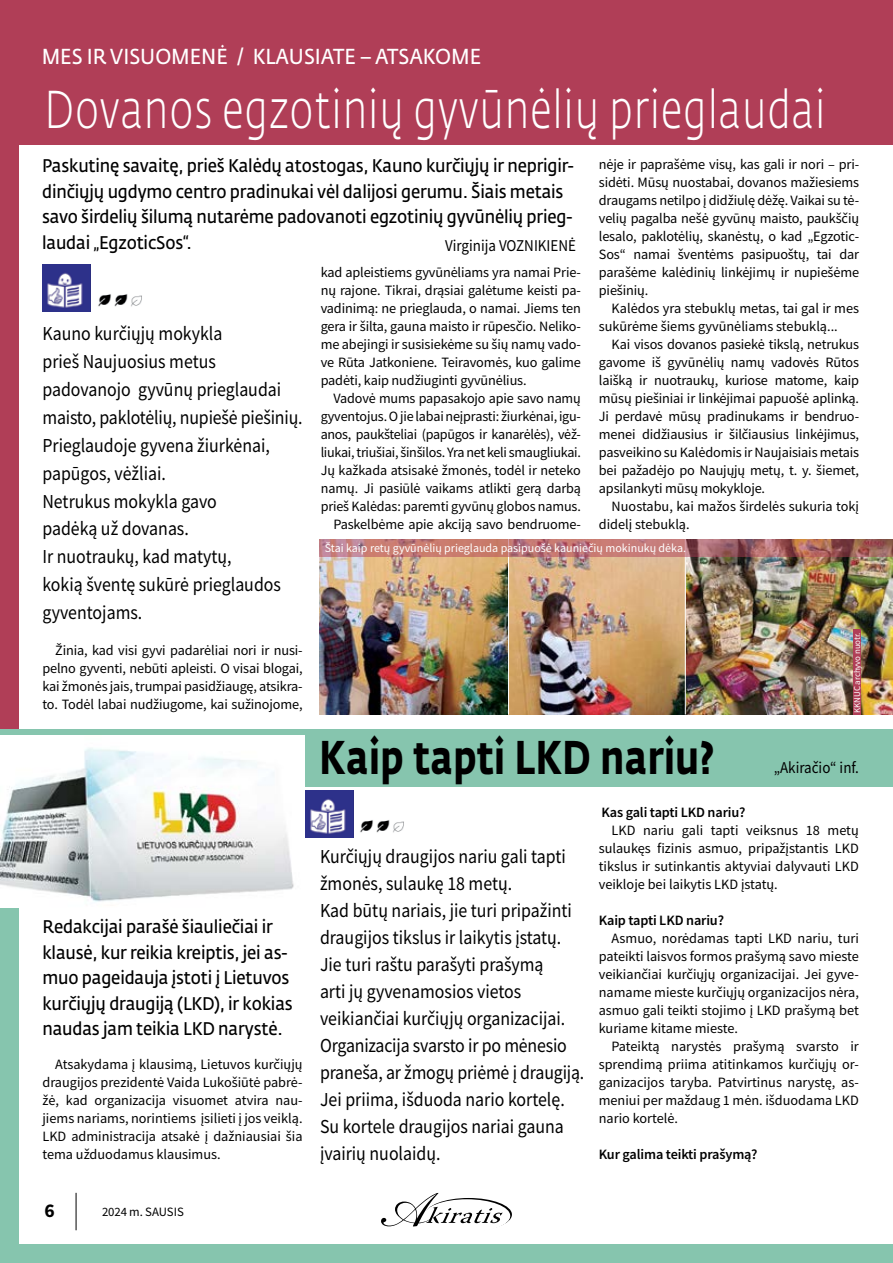
<style>
.page{position:relative;width:893px;height:1263px;background:#fff}
.page>*{position:absolute;margin:0;border:0;box-sizing:border-box;transform-origin:0 0}
.t1{font:300 52.65px "Fedra Sans Pro";letter-spacing:.02em;color:#fff;scale:.77 1}
.t2{font:700 46.8px "Fedra Sans Pro";letter-spacing:.01em;color:#000;scale:.77 1}
.t3{font:21.45px "Fedra Sans Pro";color:#fff;scale:.9 1}
.t4{font:19.8px/27px "Source Sans Pro";color:#000;scale:.9 1}
.t5{font:700 19.5px "Source Sans Pro";color:#000}
.t6{font:18.15px/25.5px "Fedra Sans Pro";letter-spacing:-.01em;color:#000;scale:.91 1}
.t7{font:16.5px "Source Sans Pro";color:#000;scale:.91 1}
.t8{font:14.25px/18px "Source Sans Pro";letter-spacing:-.01em;color:#000;text-align:justify}
.t9{font:600 14.25px "Source Sans Pro";letter-spacing:-.01em;color:#000}
.t10{font:12.75px "Source Sans Pro";letter-spacing:-.01em;color:#000}
.t11{font:12px "Source Sans Pro";color:#fff}
.t12{font:9px "Source Sans Pro";letter-spacing:-.01em;color:#fff}
</style>
<div class="page">
<hr style="left:76px;top:1193px;width:1px;height:37px;background:#000">
<svg style="left:381px;top:1193px;width:125px;height:33px"></svg>
<div style="left:305px;top:790px;width:49px;height:48px;background:#2b2e7f"></div>
<img style="left:305px;top:790px;width:48px;height:48px">
<img style="left:360px;top:820px;width:44px;height:13px">
<div style="left:0;top:0;width:893px;height:144px;background:#b03e57"></div>
<div style="left:0;top:0;width:18px;height:1263px;background:#b03e57"></div>
<div style="left:0;top:1245px;width:893px;height:18px;background:#86c5ae"></div>
<div style="left:0;top:729px;width:893px;height:58px;background:#86c5ae"></div>
<hr style="left:892px;top:667px;width:1px;height:120px;background:#dbca81">
<div style="left:0;top:747px;width:18px;height:516px;background:#86c5ae"></div>
<img style="left:0;top:736px;width:305px;height:171px">
<div style="left:42px;top:264px;width:49px;height:48px;background:#2b2e7f"></div>
<img style="left:42px;top:264px;width:48px;height:48px">
<img style="left:98px;top:294px;width:44px;height:13px">
<img style="left:686px;top:556px;width:207px;height:158px">
<img style="left:320px;top:556px;width:365px;height:158px">
<div style="left:853px;top:629px;width:8px;height:85px;background:#b03e57"></div>
<hr style="left:508px;top:539px;width:1px;height:175px;background:#fff">
<svg style="left:320px;top:539px;width:573px;height:17px;background:#b5706d"></svg>
<h3 class="t3" style="left:42px;top:43px;width:490px">MES IR VISUOMENĖ / KLAUSIATE – ATSAKOME</h3>
<h1 class="t1" style="left:44px;top:77px;width:1016px">Dovanos egzotinių gyvūnėlių prieglaudai</h1>
<p class="t6" style="left:42px;top:153px;width:586px">Paskutinę savaitę, prieš Kalėdų atostogas, Kauno kurčiųjų ir neprigir&shy;dinčiųjų ugdymo centro pradinukai vėl dalijosi gerumu. Šiais metais savo širdelių šilumą nutarėme padovanoti egzotinių gyvūnėlių prieg&shy;laudai „EgzoticSos“.</p>
<p class="t8" style="left:599px;top:155px;width:262px">nėje ir paprašėme visų, kas gali ir nori – pri&shy;sidėti. Mūsų nuostabai, dovanos mažiesiems draugams netilpo į didžiulę dėžę. Vaikai su tė&shy;velių pagalba nešė gyvūnų maisto, paukščių lesalo, paklotėlių, skanėstų, o kad „Egzotic-Sos“ namai šventėms pasipuoštų, tai dar parašėme kalėdinių linkėjimų ir nupiešėme piešinių.</p>
<p class="t8" style="left:599px;top:299px;width:262px;text-indent:13px">Kalėdos yra stebuklų metas, tai gal ir mes sukūrėme šiems gyvūnėliams stebuklą...</p>
<p class="t8" style="left:599px;top:335px;width:262px;text-indent:13px">Kai visos dovanos pasiekė tikslą, netrukus gavome iš gyvūnėlių namų vadovės Rūtos laišką ir nuotraukų, kuriose matome, kaip mūsų piešiniai ir linkėjimai papuošė aplinką.<br>Ji perdavė mūsų pradinukams ir bendruo&shy;menei didžiausius ir šilčiausius linkėjimus, pasveikino su Kalėdomis ir Naujaisiais metais bei pažadėjo po Naujųjų metų, t. y. šiemet, apsilankyti mūsų mokykloje.</p>
<p class="t8" style="left:599px;top:497px;width:262px;text-indent:13px">Nuostabu, kai mažos širdelės sukuria tokį didelį stebuklą.</p>
<p class="t7" style="left:445px;top:235px;width:145px">Virginija VOZNIKIENĖ</p>
<p class="t8" style="left:321px;top:263px;width:262px">kad apleistiems gyvūnėliams yra namai Prie&shy;nų rajone. Tikrai, drąsiai galėtume keisti pa&shy;vadinimą: ne prieglauda, o namai. Jiems ten gera ir šilta, gauna maisto ir rūpesčio. Neliko&shy;me abejingi ir susisiekėme su šių namų vado&shy;ve Rūta Jatkoniene. Teiravomės, kuo galime padėti, kaip nudžiuginti gyvūnėlius.</p>
<p class="t8" style="left:321px;top:389px;width:262px;text-align:right">Vadovė mums papasakojo apie savo namų gyventojus. O jie labai neįprasti: žiurkėnai, igu&shy;anos, paukšteliai (papūgos ir kanarėlės), vėž&shy;liukai, triušiai, šinšilos. Yra net keli smaugliukai.<br>Jų kažkada atsisakė žmonės, todėl ir neteko namų. Ji pasiūlė vaikams atlikti gerą darbą prieš Kalėdas: paremti gyvūnų globos namus.<br>Paskelbėme apie akciją savo bendruome-</p>
<p class="t4" style="left:42px;top:320px;width:291px;line-height:27.9px">Kauno kurčiųjų mokykla<br>prieš Naujuosius metus padovanojo gyvūnų prieglaudai maisto, paklotėlių, nupiešė piešinių.<br>Prieglaudoje gyvena žiurkėnai, papūgos, vėžliai.<br>Netrukus mokykla gavo<br>padėką už dovanas.<br>Ir nuotraukų, kad matytų,<br>kokią šventę sukūrė prieglaudos gyventojams.</p>
<p class="t8" style="left:42px;top:641px;width:262px;text-indent:13px">Žinia, kad visi gyvi padarėliai nori ir nusi&shy;pelno gyventi, nebūti apleisti. O visai blogai, kai žmonės jais, trumpai pasidžiaugę, atsikra&shy;to. Todėl labai nudžiugome, kai sužinojome,</p>
<p class="t11" style="left:325px;top:540px;width:363px">Štai kaip retų gyvūnėlių prieglauda pasipuošė kauniečių mokinukų dėka.</p>
<p class="t12" style="left:851px;top:713px;width:82px;rotate:-90deg">KKNUC archyvo nuotr.</p>
<p class="t6" style="left:42px;top:914px;width:277px">Redakcijai parašė šiauliečiai ir klausė, kur reikia kreiptis, jei as&shy;muo pageidauja įstoti į Lietuvos kurčiųjų draugiją (LKD), ir kokias naudas jam teikia LKD narystė.</p>
<p class="t8" style="left:42px;top:1055px;width:262px;text-indent:13px">Atsakydama į klausimą, Lietuvos kurčiųjų draugijos prezidentė Vaida Lukošiūtė pabrė&shy;žė, kad organizacija visuomet atvira nau&shy;jiems nariams, norintiems įsilieti į jos veiklą.<br>LKD administracija atsakė į dažniausiai šia tema užduodamus klausimus.</p>
<h3 class="t5" style="left:45px;top:1197px;width:12px">6</h3>
<p class="t10" style="left:102px;top:1204px;width:83px">2024 m. SAUSIS</p>
<h2 class="t2" style="left:320px;top:728px;width:514px">Kaip tapti LKD nariu?</h2>
<p class="t7" style="left:774px;top:757px;width:95px">„Akiračio“ inf.</p>
<p class="t4" style="left:320px;top:843px;width:295px">Kurčiųjų draugijos nariu gali tapti žmonės, sulaukę 18 metų.<br>Kad būtų nariais, jie turi pripažinti draugijos tikslus ir laikytis įstatų.<br>Jie turi raštu parašyti prašymą<br>arti jų gyvenamosios vietos veikiančiai kurčiųjų organizacijai.<br>Organizacija svarsto ir po mėnesio praneša, ar žmogų priėmė į draugiją.<br>Jei priima, išduoda nario kortelę.<br>Su kortele draugijos nariai gauna įvairių nuolaidų.</p>
<p class="t9" style="left:601px;top:802px;width:146px">Kas gali tapti LKD nariu?</p>
<p class="t8" style="left:599px;top:821px;width:262px;text-indent:13px">LKD nariu gali tapti veiksnus 18 metų sulaukęs fizinis asmuo, pripažįstantis LKD tikslus ir sutinkantis aktyviai dalyvauti LKD veikloje bei laikytis LKD įstatų.</p>
<p class="t9" style="left:599px;top:910px;width:127px">Kaip tapti LKD nariu?</p>
<p class="t8" style="left:599px;top:929px;width:262px;text-indent:13px">Asmuo, norėdamas tapti LKD nariu, turi pateikti laisvos formos prašymą savo mieste veikiančiai kurčiųjų organizacijai. Jei gyve&shy;namame mieste kurčiųjų organizacijos nėra, asmuo gali teikti stojimo į LKD prašymą bet kuriame kitame mieste.</p>
<p class="t8" style="left:599px;top:1037px;width:262px;text-indent:13px">Pateiktą narystės prašymą svarsto ir sprendimą priima atitinkamos kurčiųjų or&shy;ganizacijos taryba. Patvirtinus narystę, as&shy;meniui per maždaug 1 mėn. išduodama LKD nario kortelė.</p>
<p class="t9" style="left:599px;top:1144px;width:160px">Kur galima teikti prašymą?</p>
</div>
